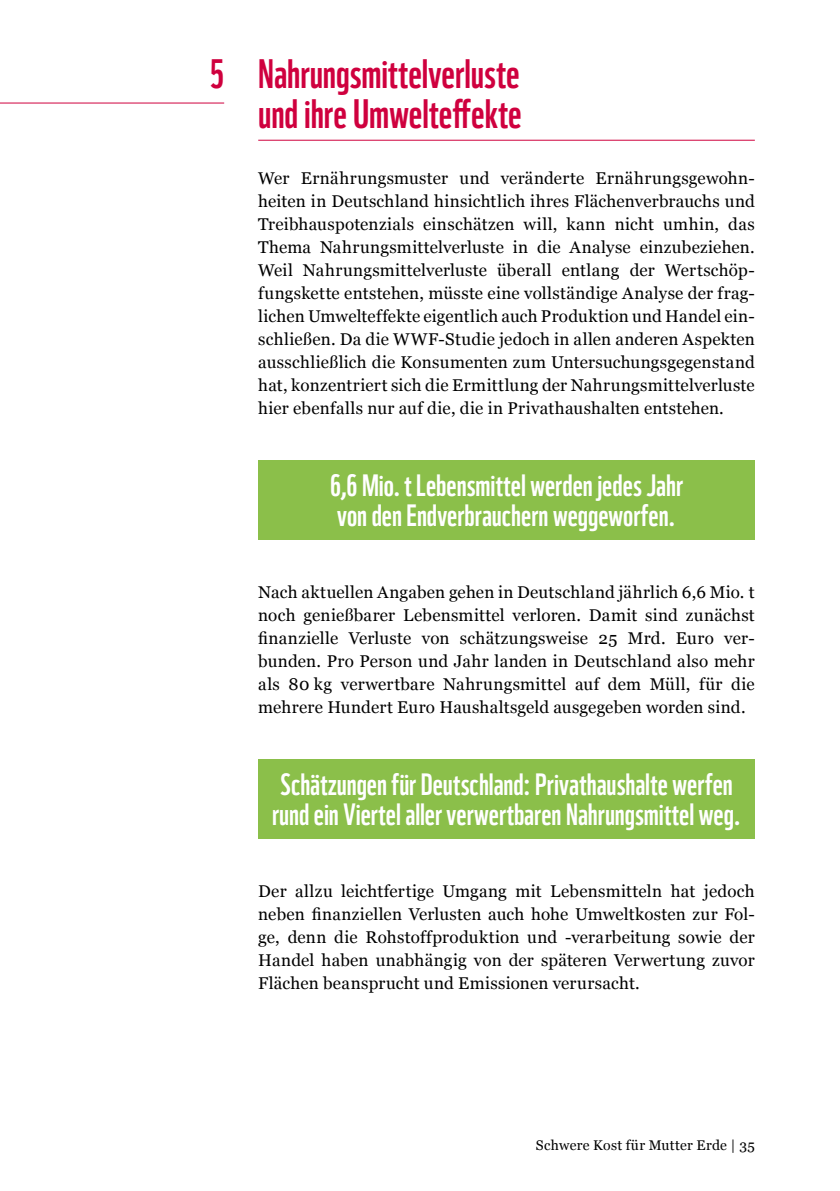
<style>
.page{position:relative;width:840px;height:1191px;background:#fff}
.page>*{position:absolute;margin:0;border:0;box-sizing:border-box;transform-origin:0 0}
.t1{font:40px/40px "WWF";color:#cf003e;text-align:right}
.t2{font:30px/30px "WWF";color:#fff}
.t3{font:17px/23px "Georgia";letter-spacing:.01em;color:#000;text-align:justify}
.t4{font:14px "Georgia";letter-spacing:.025em;color:#000}
</style>
<div class="page">
<hr style="left:0;top:103px;width:224px;height:1px;background:#cf003e">
<hr style="left:258px;top:140px;width:496px;height:1px;background:#cf003e">
<div style="left:258px;top:460px;width:496px;height:79px;background:#8bbf4a"></div>
<div style="left:258px;top:759px;width:496px;height:79px;background:#8bbf4a"></div>
<h1 class="t1" style="left:209px;top:50px;width:314px">5 Nahrungsmittelverluste und ihre Umwelteffekte</h1>
<p class="t3" style="left:258px;top:167px;width:498px">Wer Ernährungsmuster und veränderte Ernährungsgewohn&shy;heiten in Deutschland hinsichtlich ihres Flächenverbrauchs und Treibhauspotenzials einschätzen will, kann nicht umhin, das Thema Nahrungsmittelverluste in die Analyse einzubeziehen.<br>Weil Nahrungsmittelverluste überall entlang der Wertschöp&shy;fungskette entstehen, müsste eine vollständige Analyse der frag&shy;lichen Umwelteffekte eigentlich auch Produktion und Handel ein&shy;schließen. Da die WWF-Studie jedoch in allen anderen Aspekten ausschließlich die Konsumenten zum Untersuchungsgegenstand hat, konzentriert sich die Ermittlung der Nahrungsmittelverluste hier ebenfalls nur auf die, die in Privathaushalten entstehen.</p>
<h2 class="t2" style="left:330px;top:467px;width:354px">6,6 Mio. t Lebensmittel werden jedes Jahr von den Endverbrauchern weggeworfen.</h2>
<p class="t3" style="left:258px;top:581px;width:498px">Nach aktuellen Angaben gehen in Deutschland jährlich 6,6 Mio. t noch genießbarer Lebensmittel verloren. Damit sind zunächst finanzielle Verluste von schätzungsweise 25 Mrd. Euro ver&shy;bunden. Pro Person und Jahr landen in Deutschland also mehr als 80 kg verwertbare Nahrungsmittel auf dem Müll, für die mehrere Hundert Euro Haushaltsgeld ausgegeben worden sind.</p>
<h2 class="t2" style="left:272px;top:766px;width:470px">Schätzungen für Deutschland: Privathaushalte werfen rund ein Viertel aller verwertbaren Nahrungsmittel weg.</h2>
<p class="t3" style="left:258px;top:880px;width:498px">Der allzu leichtfertige Umgang mit Lebensmitteln hat jedoch neben finanziellen Verlusten auch hohe Umweltkosten zur Fol&shy;ge, denn die Rohstoffproduktion und -verarbeitung sowie der Handel haben unabhängig von der späteren Verwertung zuvor Flächen beansprucht und Emissionen verursacht.</p>
<p class="t4" style="left:535px;top:1137px;width:220px">Schwere Kost für Mutter Erde | 35</p>
</div>
